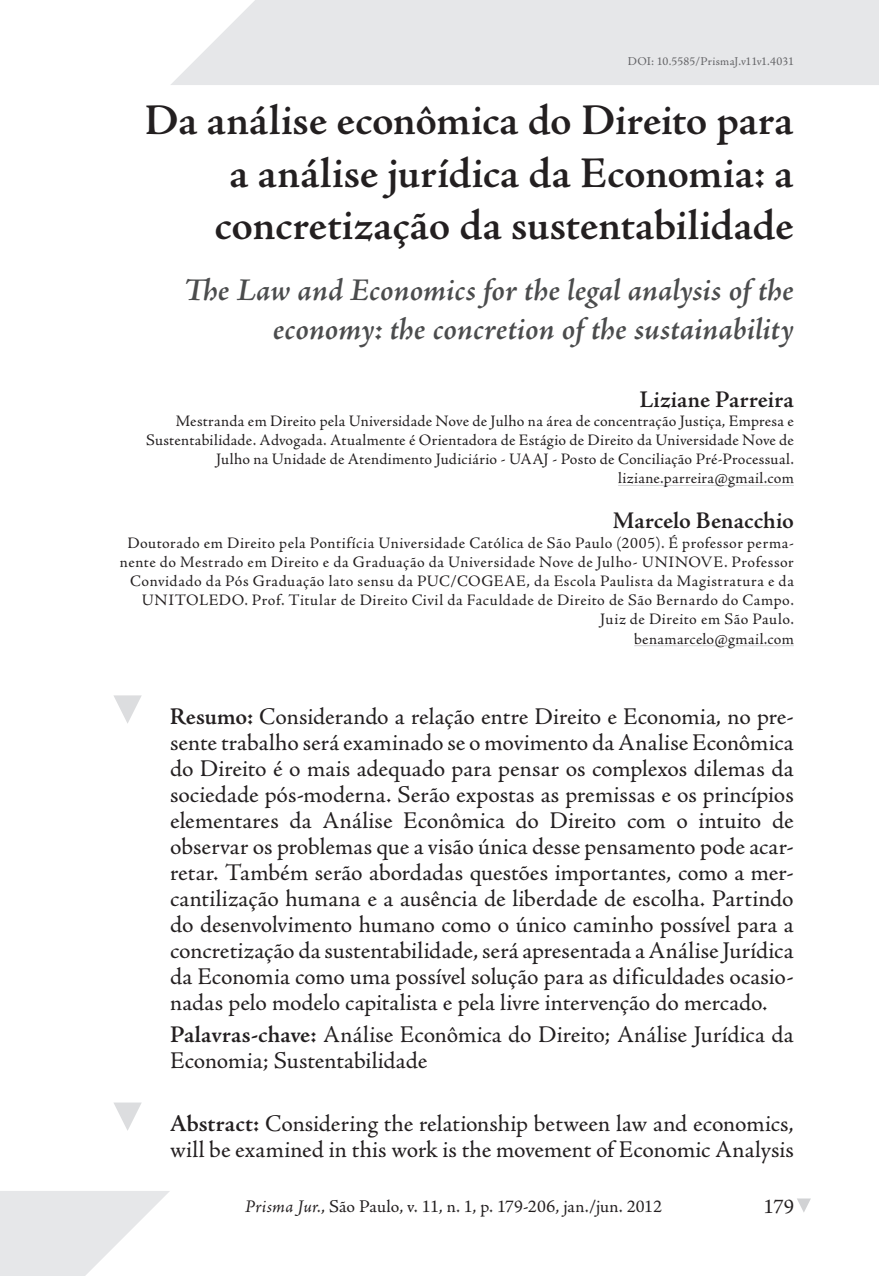
<style>
.page{position:relative;width:879px;height:1276px;background:#fff}
.page>*{position:absolute;margin:0;border:0;box-sizing:border-box;transform-origin:0 0}
.PJ_Titulo{font:600 44px/52.8px "Adobe Jenson Pro";color:#231f20;text-align:right}
.PJ_Titulo_Ingles{font:italic 600 32px/38.4px "Adobe Jenson Pro";color:#4b4c4d;text-align:right}
.PJ_Resumo{font:24px/26px "Adobe Jenson Pro";color:#231f20}
.PJ_Autor{font:600 24px "Adobe Jenson Pro";color:#231f20}
.PJ_zz_numeracao_pagi{font:21px "Adobe Jenson Pro";color:#231f20}
.PJ_zz_marcacao_pagin{font:18px "Adobe Jenson Pro";letter-spacing:.005em;color:#231f20}
.PJ_Autor_-_creditos{font:16px/19.2px "Adobe Jenson Pro";letter-spacing:.025em;color:#231f20;text-align:right}
.PJ_zz_marcacao_pagin-2{font:12px "Adobe Jenson Pro";letter-spacing:.01em;color:#636366}
.s1{font-weight:600}
.s2{font-style:italic}
</style>
<div class="page">
<svg style="left:0;top:1191px;width:170px;height:85px"></svg>
<div style="left:171px;top:0;width:708px;height:85px;background:#e6e7e9"></div>
<svg style="left:797px;top:1198px;width:14px;height:14px"></svg>
<svg style="left:114px;top:695px;width:28px;height:29px"></svg>
<svg style="left:114px;top:1102px;width:28px;height:29px"></svg>
<hr style="left:618px;top:485px;width:176px;height:1px;background:#d1d2d4">
<hr style="left:634px;top:645px;width:160px;height:1px;background:#d1d2d4">
<p class="PJ_zz_marcacao_pagin-2" style="left:628px;top:55px;width:167px">DOI: 10.5585/PrismaJ.v11v1.4031</p>
<p class="PJ_Titulo" style="left:144px;top:94px;width:651px">Da análise econômica do Direito para a análise jurídica da Economia: a concretização da sustentabilidade</p>
<p class="PJ_Titulo_Ingles" style="left:184px;top:273px;width:612px">The Law and Economics for the legal analysis of the economy: the concretion of the sustainability</p>
<p class="PJ_Autor" style="left:639px;top:385px;width:156px">Liziane Parreira</p>
<p class="PJ_Autor_-_creditos" style="left:146px;top:411px;width:649px">Mestranda em Direito pela Universidade Nove de Julho na área de concentração Justiça, Empresa e<br>Sustentabilidade. Advogada. Atualmente é Orientadora de Estágio de Direito da Universidade Nove de<br>Julho na Unidade de Atendimento Judiciário - UAAJ - Posto de Conciliação Pré-Processual.</p>
<p class="PJ_Autor_-_creditos" style="left:618px;top:469px;width:177px">liziane.parreira@gmail.com</p>
<p class="PJ_Autor" style="left:613px;top:507px;width:182px">Marcelo Benacchio</p>
<p class="PJ_Autor_-_creditos" style="left:120px;top:533px;width:675px">Doutorado em Direito pela Pontifícia Universidade Católica de São Paulo (2005). É professor perma&shy;nente do Mestrado em Direito e da Graduação da Universidade Nove de Julho- UNINOVE. Professor Convidado da Pós Graduação lato sensu da PUC/COGEAE, da Escola Paulista da Magistratura e da UNITOLEDO. Prof. Titular de Direito Civil da Faculdade de Direito de São Bernardo do Campo.<br>Juiz de Direito em São Paulo.</p>
<p class="PJ_Autor_-_creditos" style="left:634px;top:629px;width:161px">benamarcelo@gmail.com</p>
<p class="PJ_Resumo" style="left:170px;top:703px;width:626px;text-align:justify"><span class="s1">Resumo:</span> Considerando a relação entre Direito e Economia, no pre&shy;sente trabalho será examinado se o movimento da Analise Econômica do Direito é o mais adequado para pensar os complexos dilemas da sociedade pós-moderna. Serão expostas as premissas e os princípios elementares da Análise Econômica do Direito com o intuito de observar os problemas que a visão única desse pensamento pode acar&shy;retar. Também serão abordadas questões importantes, como a mer&shy;cantilização humana e a ausência de liberdade de escolha. Partindo do desenvolvimento humano como o único caminho possível para a concretização da sustentabilidade, será apresentada a Análise Jurídica da Economia como uma possível solução para as dificuldades ocasio&shy;nadas pelo modelo capitalista e pela livre intervenção do mercado.</p>
<p class="PJ_Resumo" style="left:170px;top:1021px;width:625px"><span class="s1">Palavras-chave:</span> Análise Econômica do Direito; Análise Jurídica da<br>Economia; Sustentabilidade</p>
<p class="PJ_Resumo" style="left:170px;top:1110px;width:625px"><span class="s1">Abstract:</span> Considering the relationship between law and economics, will be examined in this work is the movement of Economic Analysis</p>
<p class="PJ_zz_marcacao_pagin" style="left:245px;top:1195px;width:418px"><span class="s2">Prisma Jur.</span>, São Paulo, v. 11, n. 1, p. 179-206, jan./jun. 2012</p>
<p class="PJ_zz_numeracao_pagi" style="left:763px;top:1194px;width:32px">179</p>
</div>
